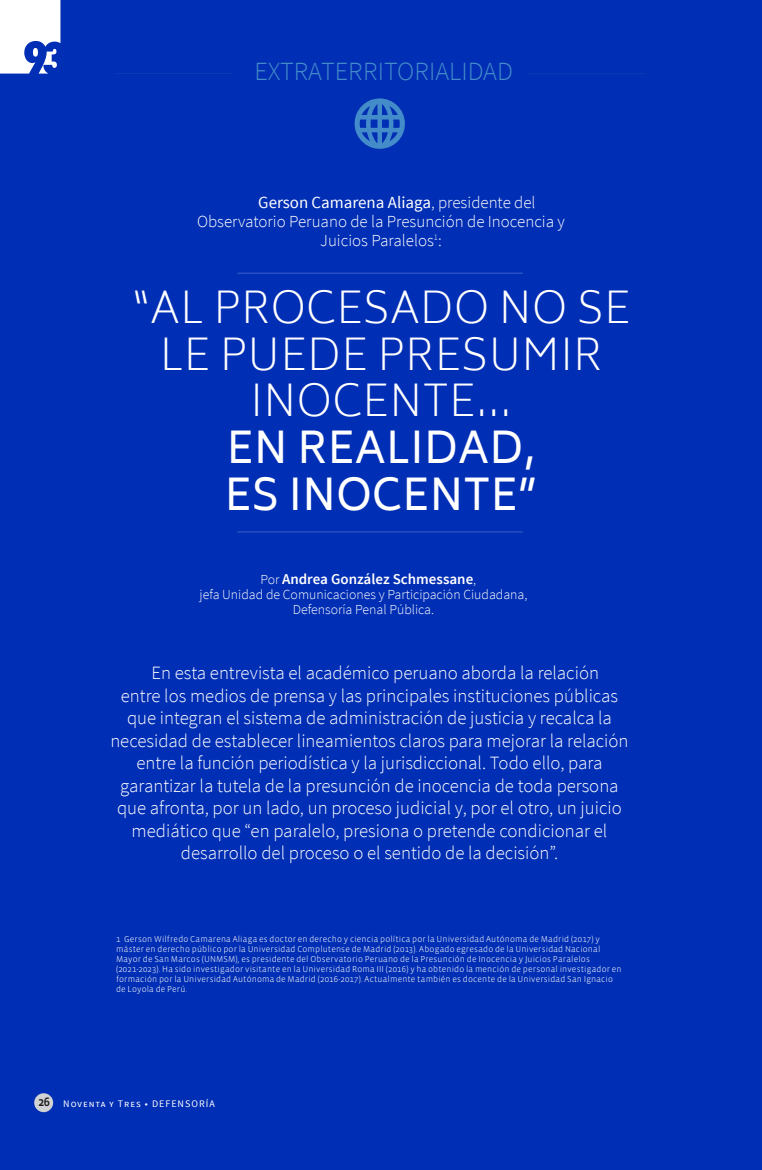
<style>
.page{position:relative;width:762px;height:1170px;background:#fff}
.page>*{position:absolute;margin:0;border:0;box-sizing:border-box;transform-origin:0 0}
.t1{font:200 42.38px/46.9px "Biryani";letter-spacing:.01em;color:#fff;text-align:center}
.t2{font:42.38px "Biryani";letter-spacing:.01em;color:#fff}
.Plain_Text{font:300 26.25px "Source Sans Pro";color:#448bca}
.t3{font:300 18.75px/22.5px "Source Sans Pro";color:#fff;text-align:center}
.Plain_Text-2{font:300 16.88px "Source Sans Pro";color:#fff}
.Plain_Text-3{font:16.88px "Source Sans Pro";color:#fff}
.t4{font:600 15px "Source Sans Pro";color:#fff}
.t5{font:300 13.75px "Source Sans Pro";color:#fff}
.t6{font:12.5px "Vista Sans Med";color:#231f20}
.t7{font:10px "Source Sans Pro";letter-spacing:.1em;color:#fff}
.nota_al_pie{font:300 8.75px/10px "Vista Sans";letter-spacing:.015em;color:#fff}
.s1{font-weight:300}
.s2{font-family:"Idealist Sans";font-weight:300;font-size:16.25px;color:#002eb4}
.s3{font-weight:300;font-size:13.75px}
.s4{font-family:"Idealist Sans";font-size:17.5px;color:#002eb4}
</style>
<div class="page">
<div style="left:0;top:0;width:762px;height:1169px;background:#002eb4"></div>
<hr style="left:237px;top:531px;width:286px;height:1px;background:#fff">
<hr style="left:237px;top:273px;width:286px;height:1px;background:#fff">
<svg style="left:0;top:0;width:60px;height:74px"></svg>
<div style="left:34px;top:1093px;width:19px;height:19px;background:#d1d2d4;border-radius:50%"></div>
<hr style="left:116px;top:73px;width:117px;height:1px;background:#3a67b1">
<svg style="left:354px;top:98px;width:51px;height:51px"></svg>
<hr style="left:528px;top:73px;width:117px;height:1px;background:#3a67b1">
<p class="Plain_Text" style="left:254px;top:55px;width:260px">EXTRATERRITORIALIDAD</p>
<p class="Plain_Text-3" style="left:258px;top:191px;width:279px">Gerson Camarena Aliaga<span class="s1">, presidente del</span></p>
<p class="Plain_Text-2" style="left:197px;top:211px;width:369px">Observatorio Peruano de la Presunción de Inocencia y</p>
<p class="Plain_Text-2" style="left:320px;top:230px;width:123px">Juicios Paralelos<sup>1</sup>:</p>
<p class="t1" style="left:132px;top:284px;width:500px">“AL PROCESADO NO SE<br>LE PUEDE PRESUMIR<br>INOCENTE…</p>
<p class="t2" style="left:227px;top:424px;width:310px">EN REALIDAD,</p>
<p class="t2" style="left:225px;top:471px;width:314px">ES INOCENTE”</p>
<p class="t4" style="left:251px;top:569px;width:227px"><span class="s2">►</span> <span class="s3">Por</span> Andrea González Schmessane<span class="s3">,</span></p>
<p class="t5" style="left:199px;top:586px;width:329px">jefa Unidad de Comunicaciones y Participación Ciudadana,</p>
<p class="t5" style="left:293px;top:601px;width:143px">Defensoría Penal Pública.</p>
<p class="t3" style="left:110px;top:661px;width:520px"><span class="s4">►</span> En esta entrevista el académico peruano aborda la relación<br>entre los medios de prensa y las principales instituciones públicas que integran el sistema de administración de justicia y recalca la necesidad de establecer lineamientos claros para mejorar la relación entre la función periodística y la jurisdiccional. Todo ello, para garantizar la tutela de la presunción de inocencia de toda persona que afronta, por un lado, un proceso judicial y, por el otro, un juicio mediático que “en paralelo, presiona o pretende condicionar el desarrollo del proceso o el sentido de la decisión”.</p>
<p class="nota_al_pie" style="left:116px;top:934px;width:507px">1 Gerson Wilfredo Camarena Aliaga es doctor en derecho y ciencia política por la Universidad Autónoma de Madrid (2017) y máster en derecho público por la Universidad Complutense de Madrid (2013). Abogado egresado de la Universidad Nacional Mayor de San Marcos (UNMSM), es presidente del Observatorio Peruano de la Presunción de Inocencia y Juicios Paralelos (2021-2023). Ha sido investigador visitante en la Universidad Roma III (2016) y ha obtenido la mención de personal investigador en formación por la Universidad Autónoma de Madrid (2016-2017). Actualmente también es docente de la Universidad San Ignacio de Loyola de Perú.</p>
<p class="t6" style="left:38px;top:1094px;width:13px">26</p>
<p class="t7" style="left:63px;top:1096px;width:153px">Noventa y Tres • DEFENSORÍA</p>
</div>
